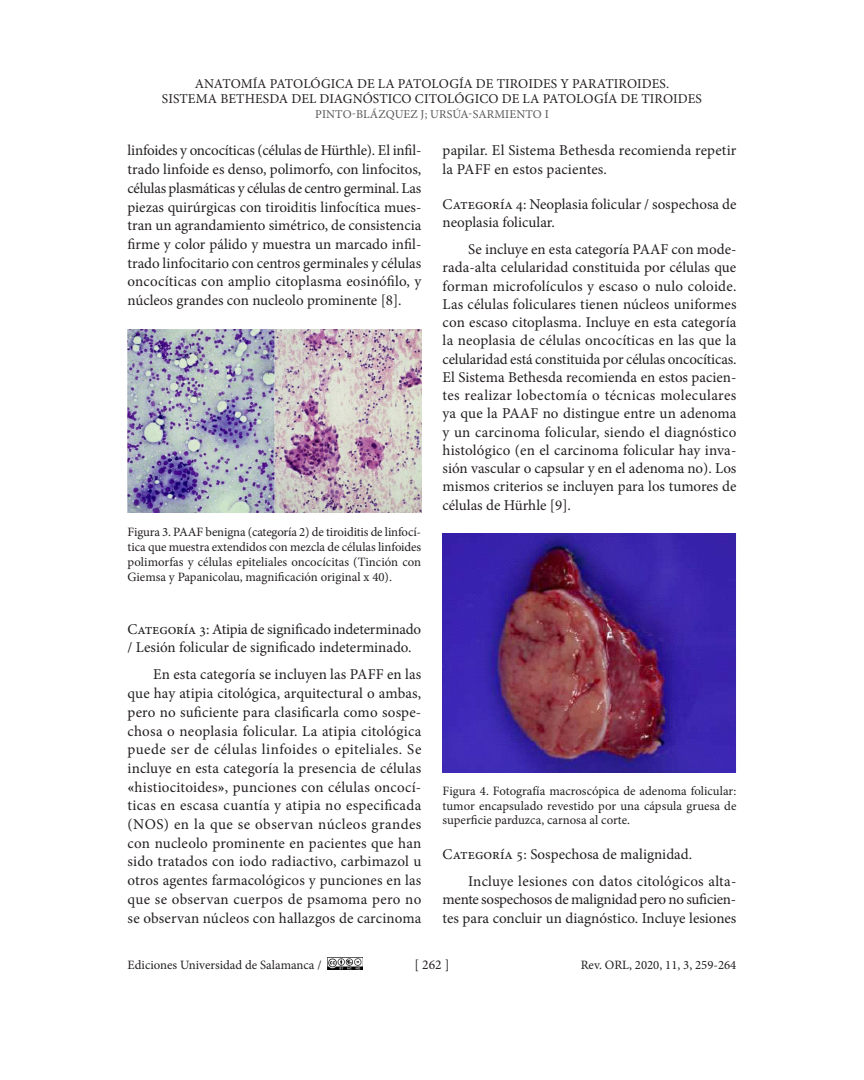
<style>
.page{position:relative;width:864px;height:1080px;background:#fff}
.page>*{position:absolute;margin:0;border:0;box-sizing:border-box;transform-origin:0 0}
.t1{font:15px/18.8px "Minion Pro";color:#231f20}
.t2{font:13.5px/15px "Minion Pro";color:#231f20;text-align:center}
.t3{font:12.75px/15px "Minion Pro";color:#231f20;text-align:justify}
.t4{font:12px "Minion Pro";letter-spacing:.01em;color:#57585a}
.s1{font-weight:700}
</style>
<div class="page">
<img style="left:328px;top:957px;width:34px;height:12px">
<img style="left:128px;top:329px;width:293px;height:183px">
<img style="left:443px;top:533px;width:293px;height:239px">
<p class="t2" style="left:162px;top:76px;width:541px">ANATOMÍA PATOLÓGICA DE LA PATOLOGÍA DE TIROIDES Y PARATIROIDES.<br>SISTEMA BETHESDA DEL DIAGNÓSTICO CITOLÓGICO DE LA PATOLOGÍA DE TIROIDES</p>
<p class="t4" style="left:315px;top:106px;width:235px">PINTO-BLÁZQUEZ J; URSÚA-SARMIENTO I</p>
<p class="t1" style="left:128px;top:141px;width:295px;text-align:justify">linfoides y oncocíticas (células de Hürthle). El infil&shy;trado linfoide es denso, polimorfo, con linfocitos, células plasmáticas y células de centro germinal. Las piezas quirúrgicas con tiroiditis linfocítica mues&shy;tran un agrandamiento simétrico, de consistencia firme y color pálido y muestra un marcado infil&shy;trado linfocitario con centros germinales y células oncocíticas con amplio citoplasma eosinófilo, y núcleos grandes con nucleolo prominente [8].</p>
<p class="t3" style="left:128px;top:524px;width:295px">Figura 3. PAAF benigna (categoría 2) de tiroiditis de linfocí&shy;tica que muestra extendidos con mezcla de células linfoides polimorfas y células epiteliales oncocícitas (Tinción con Giemsa y Papanicolau, magnificación original x 40).</p>
<p class="t1" style="left:128px;top:619px;width:295px">Categoría 3: Atipia de significado indeterminado / Lesión folicular de significado indeterminado.</p>
<p class="t1" style="left:128px;top:665px;width:295px;text-align:justify;text-indent:26px">En esta categoría se incluyen las PAFF en las que hay atipia citológica, arquitectural o ambas, pero no suficiente para clasificarla como sospe&shy;chosa o neoplasia folicular. La atipia citológica puede ser de células linfoides o epiteliales. Se incluye en esta categoría la presencia de células <span class="s1">«</span>histiocitoides<span class="s1">»</span>, punciones con células oncocí&shy;ticas en escasa cuantía y atipia no especificada (NOS) en la que se observan núcleos grandes con nucleolo prominente en pacientes que han sido tratados con iodo radiactivo, carbimazol u otros agentes farmacológicos y punciones en las que se observan cuerpos de psamoma pero no se observan núcleos con hallazgos de carcinoma</p>
<p class="t1" style="left:443px;top:142px;width:295px;line-height:18.3px">papilar. El Sistema Bethesda recomienda repetir la PAFF en estos pacientes.</p>
<p class="t1" style="left:443px;top:195px;width:295px;line-height:18.3px">Categoría 4: Neoplasia folicular / sospechosa de neoplasia folicular.</p>
<p class="t1" style="left:443px;top:240px;width:295px;line-height:18.3px;text-align:justify;text-indent:26px">Se incluye en esta categoría PAAF con mode&shy;rada-alta celularidad constituida por células que forman microfolículos y escaso o nulo coloide.<br>Las células foliculares tienen núcleos uniformes con escaso citoplasma. Incluye en esta categoría la neoplasia de células oncocíticas en las que la celularidad está constituida por células oncocíticas.<br>El Sistema Bethesda recomienda en estos pacien&shy;tes realizar lobectomía o técnicas moleculares ya que la PAAF no distingue entre un adenoma y un carcinoma folicular, siendo el diagnóstico histológico (en el carcinoma folicular hay inva&shy;sión vascular o capsular y en el adenoma no). Los mismos criterios se incluyen para los tumores de células de Hürhle [9].</p>
<p class="t3" style="left:443px;top:784px;width:295px;line-height:14.5px">Figura 4. Fotografía macroscópica de adenoma folicular: tumor encapsulado revestido por una cápsula gruesa de superficie parduzca, carnosa al corte.</p>
<p class="t1" style="left:468px;top:841px;width:270px;line-height:26.8px;text-indent:-26px">Categoría 5: Sospechosa de malignidad.<br>Incluye lesiones con datos citológicos alta-</p>
<p class="t1" style="left:443px;top:891px;width:295px;line-height:18.3px">mente sospechosos de malignidad pero no suficien&shy;tes para concluir un diagnóstico. Incluye lesiones</p>
<p class="t3" style="left:128px;top:958px;width:196px">Ediciones Universidad de Salamanca /</p>
<p class="t2" style="left:415px;top:958px;width:36px">[ 262 ]</p>
<p class="t3" style="left:581px;top:958px;width:157px">Rev. ORL, 2020, 11, 3, 259-264</p>
</div>
